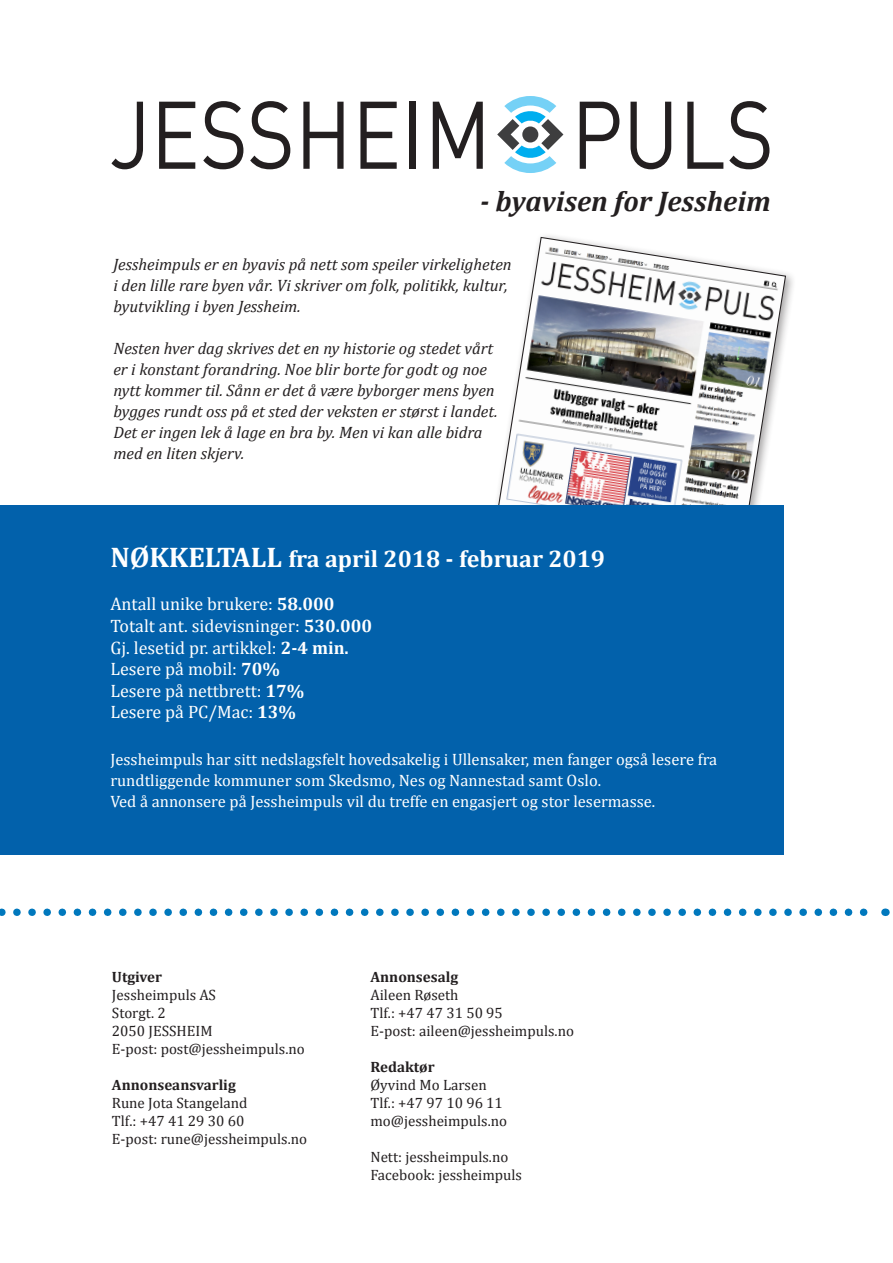
<style>
.page{position:relative;width:893px;height:1263px;background:#fff}
.page>*{position:absolute;margin:0;border:0;box-sizing:border-box;transform-origin:0 0}
.t1{font:italic 700 28.5px "Cambria";color:#231f20}
.t2{font:700 24px "Cambria";color:#fff}
.t3{font:18px "Cambria";color:#fff}
.t4{font:italic 16.5px/21px "Cambria";color:#231f20}
.t5{font:16.5px "Cambria";color:#fff}
.t6{font:15px "Cambria";color:#231f20}
.t7{font:700 15px "Cambria";color:#231f20}
.s1{font-size:28.5px}
.s2{font-weight:700}
</style>
<div class="page">
<img style="left:497px;top:236px;width:290px;height:269px">
<div style="left:0;top:505px;width:784px;height:349px;background:#0261ab"></div>
<svg style="left:497px;top:96px;width:66px;height:77px"></svg>
<svg style="left:111px;top:102px;width:32px;height:67px"></svg>
<svg style="left:159px;top:102px;width:36px;height:67px"></svg>
<svg style="left:203px;top:101px;width:40px;height:68px"></svg>
<svg style="left:250px;top:101px;width:40px;height:68px"></svg>
<svg style="left:303px;top:102px;width:41px;height:67px"></svg>
<svg style="left:360px;top:102px;width:37px;height:67px"></svg>
<div style="left:410px;top:102px;width:6px;height:67px;background:#231f20"></div>
<svg style="left:433px;top:102px;width:50px;height:67px"></svg>
<svg style="left:580px;top:102px;width:39px;height:67px"></svg>
<svg style="left:630px;top:102px;width:41px;height:67px"></svg>
<svg style="left:687px;top:102px;width:36px;height:67px"></svg>
<svg style="left:729px;top:101px;width:40px;height:68px"></svg>
<svg style="left:0;top:908px;width:868px;height:8px"></svg>
<p class="t1" style="left:480px;top:182px;width:292px">- byavisen for Jessheim</p>
<p class="t4" style="left:113px;top:253px;width:400px">Jessheimpuls er en byavis på nett som speiler virkeligheten i den lille rare byen vår. Vi skriver om folk, politikk, kultur, byutvikling i byen Jessheim.</p>
<p class="t4" style="left:113px;top:337px;width:381px">Nesten hver dag skrives det en ny historie og stedet vårt</p>
<p class="t4" style="left:113px;top:358px;width:375px">er i konstant forandring. Noe blir borte for godt og noe</p>
<p class="t4" style="left:113px;top:379px;width:383px">nytt kommer til. Sånn er det å være byborger mens byen</p>
<p class="t4" style="left:113px;top:400px;width:386px">bygges rundt oss på et sted der veksten er størst i landet.</p>
<p class="t4" style="left:113px;top:421px;width:371px">Det er ingen lek å lage en bra by. Men vi kan alle bidra</p>
<p class="t4" style="left:113px;top:442px;width:132px">med en liten skjerv.</p>
<p class="t2" style="left:110px;top:542px;width:496px"><span class="s1">NØKKELTALL</span> fra april 2018 - februar 2019</p>
<p class="t3" style="left:110px;top:594px;width:226px">Antall unike brukere: <span class="s2">58.000</span></p>
<p class="t3" style="left:110px;top:615px;width:263px">Totalt ant. sidevisninger: <span class="s2">530.000</span></p>
<p class="t3" style="left:110px;top:637px;width:240px">Gj. lesetid pr. artikkel: <span class="s2">2-4 min.</span></p>
<p class="t3" style="left:110px;top:658px;width:171px">Lesere på mobil: <span class="s2">70%</span></p>
<p class="t3" style="left:110px;top:680px;width:196px">Lesere på nettbrett: <span class="s2">17%</span></p>
<p class="t3" style="left:110px;top:702px;width:187px">Lesere på PC/Mac: <span class="s2">13%</span></p>
<p class="t5" style="left:110px;top:749px;width:608px">Jessheimpuls har sitt nedslagsfelt hovedsakelig i Ullensaker, men fanger også lesere fra</p>
<p class="t5" style="left:110px;top:770px;width:492px">rundtliggende kommuner som Skedsmo, Nes og Nannestad samt Oslo.</p>
<p class="t5" style="left:110px;top:791px;width:546px">Ved å annonsere på Jessheimpuls vil du treffe en engasjert og stor lesermasse.</p>
<p class="t7" style="left:112px;top:966px;width:52px">Utgiver</p>
<p class="t6" style="left:112px;top:986px;width:106px">Jessheimpuls AS</p>
<p class="t6" style="left:112px;top:1004px;width:55px">Storgt. 2</p>
<p class="t6" style="left:112px;top:1022px;width:102px">2050 JESSHEIM</p>
<p class="t6" style="left:112px;top:1040px;width:194px">E-post: post@jessheimpuls.no</p>
<p class="t7" style="left:112px;top:1074px;width:125px">Annonseansvarlig</p>
<p class="t6" style="left:112px;top:1094px;width:137px">Rune Jota Stangeland</p>
<p class="t6" style="left:112px;top:1112px;width:134px">Tlf.: +47 41 29 30 60</p>
<p class="t6" style="left:112px;top:1130px;width:197px">E-post: rune@jessheimpuls.no</p>
<p class="t7" style="left:370px;top:966px;width:89px">Annonsesalg</p>
<p class="t6" style="left:370px;top:986px;width:90px">Aileen Røseth</p>
<p class="t6" style="left:370px;top:1004px;width:134px">Tlf.: +47 47 31 50 95</p>
<p class="t6" style="left:370px;top:1022px;width:205px">E-post: aileen@jessheimpuls.no</p>
<p class="t7" style="left:370px;top:1056px;width:66px">Redaktør</p>
<p class="t6" style="left:370px;top:1076px;width:118px">Øyvind Mo Larsen</p>
<p class="t6" style="left:370px;top:1094px;width:134px">Tlf.: +47 97 10 96 11</p>
<p class="t6" style="left:370px;top:1112px;width:138px">mo@jessheimpuls.no</p>
<p class="t6" style="left:370px;top:1148px;width:139px">Nett: jessheimpuls.no</p>
<p class="t6" style="left:370px;top:1166px;width:153px">Facebook: jessheimpuls</p>
</div>
